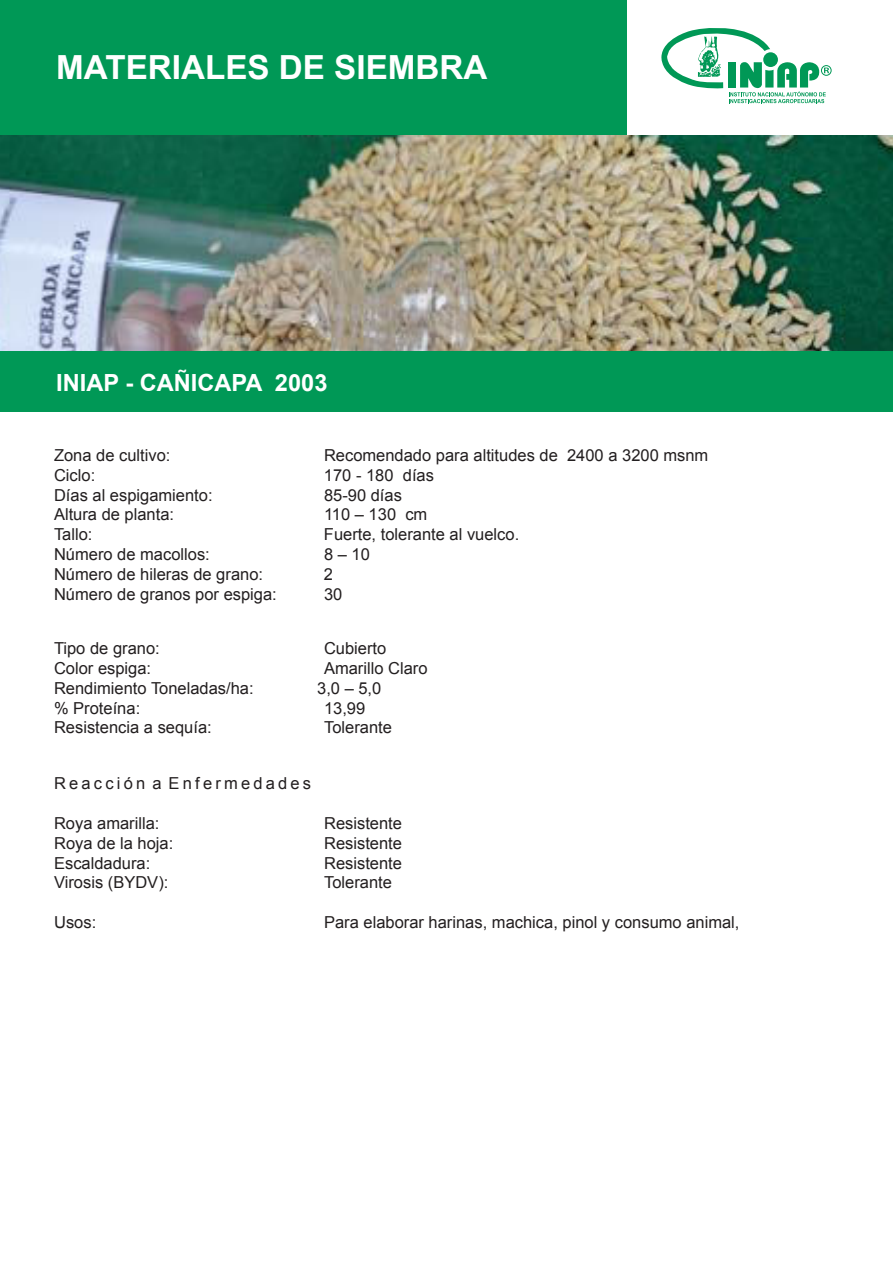
<style>
.page{position:relative;width:893px;height:1263px;background:#fff}
.page>*{position:absolute;margin:0;border:0;box-sizing:border-box;transform-origin:0 0}
.t1{font:700 33.15px "Arial";color:#fff}
.t2{font:700 23.7px "Arial";color:#fff}
.t3{font:16.5px "Arial";color:#231f20}
</style>
<div class="page">
<svg style="left:661px;top:28px;width:171px;height:75px"></svg>
<div style="left:0;top:0;width:627px;height:135px;background:#009856"></div>
<div style="left:0;top:350px;width:892px;height:62px;background:#009856"></div>
<img style="left:0;top:135px;width:892px;height:215px">
<h1 class="t1" style="left:56px;top:48px;width:433px">MATERIALES DE SIEMBRA</h1>
<h2 class="t2" style="left:56px;top:369px;width:273px">INIAP - CAÑICAPA 2003</h2>
<p class="t3" style="left:54px;top:449px;width:118px">Zona de cultivo:</p>
<p class="t3" style="left:324px;top:449px;width:386px">Recomendado para altitudes de 2400 a 3200 msnm</p>
<p class="t3" style="left:54px;top:469px;width:43px">Ciclo:</p>
<p class="t3" style="left:324px;top:469px;width:112px">170 - 180 días</p>
<p class="t3" style="left:54px;top:489px;width:160px">Días al espigamiento:</p>
<p class="t3" style="left:324px;top:489px;width:79px">85-90 días</p>
<p class="t3" style="left:54px;top:508px;width:122px">Altura de planta:</p>
<p class="t3" style="left:324px;top:508px;width:105px">110 – 130 cm</p>
<p class="t3" style="left:54px;top:528px;width:40px">Tallo:</p>
<p class="t3" style="left:324px;top:528px;width:197px">Fuerte, tolerante al vuelco.</p>
<p class="t3" style="left:54px;top:548px;width:157px">Número de macollos:</p>
<p class="t3" style="left:324px;top:548px;width:47px">8 – 10</p>
<p class="t3" style="left:54px;top:568px;width:211px">Número de hileras de grano:</p>
<p class="t3" style="left:324px;top:568px;width:11px">2</p>
<p class="t3" style="left:54px;top:588px;width:224px">Número de granos por espiga:</p>
<p class="t3" style="left:324px;top:588px;width:20px">30</p>
<p class="t3" style="left:54px;top:642px;width:107px">Tipo de grano:</p>
<p class="t3" style="left:324px;top:642px;width:64px">Cubierto</p>
<p class="t3" style="left:54px;top:662px;width:99px">Color espiga:</p>
<p class="t3" style="left:324px;top:662px;width:105px">Amarillo Claro</p>
<p class="t3" style="left:54px;top:682px;width:201px">Rendimiento Toneladas/ha:</p>
<p class="t3" style="left:317px;top:682px;width:66px">3,0 – 5,0</p>
<p class="t3" style="left:54px;top:702px;width:88px">% Proteína:</p>
<p class="t3" style="left:324px;top:702px;width:43px">13,99</p>
<p class="t3" style="left:54px;top:721px;width:159px">Resistencia a sequía:</p>
<p class="t3" style="left:324px;top:721px;width:69px">Tolerante</p>
<p class="t3" style="left:54px;top:777px;width:259px">R e a c c i ó n a E n f e r m e d a d e s</p>
<p class="t3" style="left:54px;top:817px;width:107px">Roya amarilla:</p>
<p class="t3" style="left:324px;top:817px;width:79px">Resistente</p>
<p class="t3" style="left:54px;top:837px;width:121px">Roya de la hoja:</p>
<p class="t3" style="left:324px;top:837px;width:79px">Resistente</p>
<p class="t3" style="left:54px;top:857px;width:98px">Escaldadura:</p>
<p class="t3" style="left:324px;top:857px;width:79px">Resistente</p>
<p class="t3" style="left:54px;top:876px;width:116px">Virosis (BYDV):</p>
<p class="t3" style="left:324px;top:876px;width:69px">Tolerante</p>
<p class="t3" style="left:54px;top:916px;width:44px">Usos:</p>
<p class="t3" style="left:324px;top:916px;width:417px">Para elaborar harinas, machica, pinol y consumo animal,</p>
</div>
